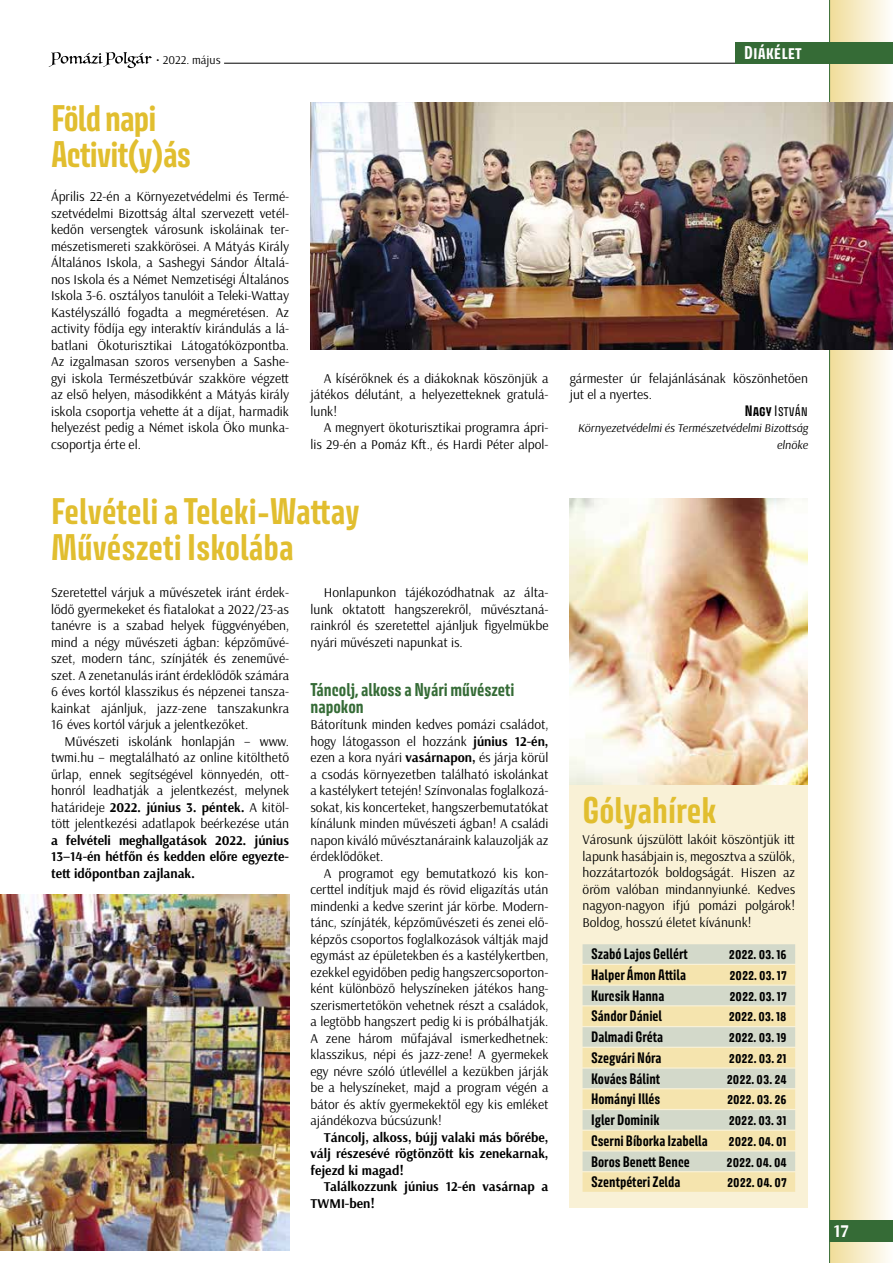
<style>
.page{position:relative;width:893px;height:1263px;background:#fff}
.page>*{position:absolute;margin:0;border:0;box-sizing:border-box;transform-origin:0 0}
.t1{font:700 33px/36px "Avory I Latn";color:#e1be2f}
.t2{font:700 33px/36px "Avory I Latn";letter-spacing:-.025em;color:#e1be2f}
.t3{font:700 18px "Arsenal";color:#fff}
.t4{font:700 16.5px/16.5px "Avory I Latn";color:#356b36}
.t5{font:700 16.5px "Avory I Latn";color:#fff}
.t6{font:13.5px/16.5px "Arsenal";color:#000;text-align:justify}
.t7{font:700 13.5px "Avory I Latn";color:#000}
.t8{font:700 13.5px/16.5px "Arsenal";color:#000;text-align:justify}
.t9{font:13.5px "Avory I Latn";color:#000}
.t10{font:italic 12px/16.5px "Arsenal";color:#000;text-align:right}
.t11{font:12px "Arsenal";color:#000}
.s1{font-weight:700}
</style>
<div class="page">
<img style="left:570px;top:498px;width:238px;height:287px">
<div style="left:830px;top:0;width:63px;height:1263px;background:linear-gradient(to right,#f1dd99,#fefefc)"></div>
<hr style="left:829px;top:0;width:1px;height:1263px;background:#356b36">
<div style="left:829px;top:1220px;width:64px;height:22px;background:#356b36"></div>
<svg style="left:49px;top:52px;width:103px;height:16px"></svg>
<hr style="left:224px;top:63px;width:513px;height:1px;background:#000">
<div style="left:736px;top:42px;width:157px;height:21px;background:#356b36"></div>
<img style="left:310px;top:102px;width:583px;height:248px">
<img style="left:0;top:894px;width:289px;height:356px">
<div style="left:570px;top:785px;width:238px;height:423px;background:#f9f1d6"></div>
<div style="left:583px;top:944px;width:212px;height:20px;background:#d3d9ca"></div>
<div style="left:583px;top:965px;width:212px;height:19px;background:#f5e4ae"></div>
<div style="left:583px;top:986px;width:212px;height:19px;background:#d3d9ca"></div>
<div style="left:583px;top:1006px;width:212px;height:20px;background:#f5e4ae"></div>
<div style="left:583px;top:1027px;width:212px;height:20px;background:#d3d9ca"></div>
<div style="left:583px;top:1048px;width:212px;height:19px;background:#f5e4ae"></div>
<div style="left:583px;top:1069px;width:212px;height:19px;background:#d3d9ca"></div>
<div style="left:583px;top:1089px;width:212px;height:20px;background:#f5e4ae"></div>
<div style="left:583px;top:1110px;width:212px;height:19px;background:#d3d9ca"></div>
<div style="left:583px;top:1131px;width:212px;height:19px;background:#f5e4ae"></div>
<div style="left:583px;top:1151px;width:212px;height:20px;background:#d3d9ca"></div>
<div style="left:583px;top:1172px;width:212px;height:20px;background:#f5e4ae"></div>
<p class="t11" style="left:156px;top:52px;width:66px">• 2022. május</p>
<h1 class="t2" style="left:51px;top:100px;width:142px">Föld napi<br>Activit(y)ás</h1>
<p class="t6" style="left:51px;top:188px;width:240px">Április 22-én a Környezetvédelmi és Termé&shy;szetvédelmi Bizottság által szervezett vetél&shy;kedőn versengtek városunk iskoláinak ter&shy;mészetismereti szakkörösei. A Mátyás Király Általános Iskola, a Sashegyi Sándor Általá&shy;nos Iskola és a Német Nemzetiségi Általános Iskola 3-6. osztályos tanulóit a Teleki-Wattay Kastélyszálló fogadta a megméretésen. Az activity fődíja egy interaktív kirándulás a lá&shy;batlani Ökoturisztikai Látogatóközpontba.<br>Az izgalmasan szoros versenyben a Sashe&shy;gyi iskola Természetbúvár szakköre végzett az első helyen, másodikként a Mátyás király iskola csoportja vehette át a díjat, harmadik helyezést pedig a Német iskola Öko munka&shy;csoportja érte el.</p>
<p class="t6" style="left:310px;top:370px;width:240px;text-indent:14px">A kísérőknek és a diákoknak köszönjük a játékos délutánt, a helyezetteknek gratulá&shy;lunk!</p>
<p class="t6" style="left:310px;top:419px;width:240px;text-align:right">A megnyert ökoturisztikai programra ápri&shy;lis 29-én a Pomáz Kft., és Hardi Péter alpol-</p>
<h1 class="t1" style="left:51px;top:493px;width:310px">Felvételi a Teleki-Wattay<br>Művészeti Iskolába</h1>
<p class="t6" style="left:51px;top:584px;width:240px">Szeretettel várjuk a művészetek iránt érdek&shy;lődő gyermekeket és fiatalokat a 2022/23-as tanévre is a szabad helyek függvényében, mind a négy művészeti ágban: képzőművé&shy;szet, modern tánc, színjáték és zeneművé&shy;szet. A zenetanulás iránt érdeklődők számára 6 éves kortól klasszikus és népzenei tansza&shy;kainkat ajánljuk, jazz-zene tanszakunkra 16 éves kortól várjuk a jelentkezőket.</p>
<p class="t6" style="left:51px;top:733px;width:240px;text-indent:14px">Művészeti iskolánk honlapján – www. twmi.hu – megtalálható az online kitölthető űrlap, ennek segítségével könnyedén, ott&shy;honról leadhatják a jelentkezést, melynek határideje <span class="s1">2022. június 3. péntek.</span> A kitöl&shy;tött jelentkezési adatlapok beérkezése után</p>
<p class="t8" style="left:51px;top:832px;width:240px">a felvételi meghallgatások 2022. június 13–14-én hétfőn és kedden előre egyezte&shy;tett időpontban zajlanak.</p>
<p class="t6" style="left:310px;top:584px;width:240px;text-indent:14px">Honlapunkon tájékozódhatnak az álta&shy;lunk oktatott hangszerekről, művésztaná&shy;rainkról és szeretettel ajánljuk figyelmükbe nyári művészeti napunkat is.</p>
<p class="t4" style="left:310px;top:681px;width:206px">Táncolj, alkoss a Nyári művészeti napokon</p>
<p class="t6" style="left:310px;top:716px;width:240px">Bátorítunk minden kedves pomázi családot, hogy látogasson el hozzánk <span class="s1">június 12-én, </span>ezen a kora nyári <span class="s1">vasárnapon,</span> és járja körül a csodás környezetben található iskolánkat a kastélykert tetején! Színvonalas foglalkozá&shy;sokat, kis koncerteket, hangszerbemutatókat kínálunk minden művészeti ágban! A családi napon kiváló művésztanáraink kalauzolják az érdeklődőket.</p>
<p class="t6" style="left:310px;top:865px;width:240px;text-indent:14px">A programot egy bemutatkozó kis kon&shy;certtel indítjuk majd és rövid eligazítás után mindenki a kedve szerint jár körbe. Modern&shy;tánc, színjáték, képzőművészeti és zenei elő&shy;képzős csoportos foglalkozások váltják majd egymást az épületekben és a kastélykertben, ezekkel egyidőben pedig hangszercsoporton&shy;ként különböző helyszíneken játékos hang&shy;szerismertetőkön vehetnek részt a családok, a legtöbb hangszert pedig ki is próbálhatják.<br>A zene három műfajával ismerkedhetnek: klasszikus, népi és jazz-zene! A gyermekek egy névre szóló útlevéllel a kezükben járják be a helyszíneket, majd a program végén a bátor és aktív gyermekektől egy kis emléket ajándékozva búcsúzunk!</p>
<p class="t8" style="left:310px;top:1129px;width:240px;text-indent:14px">Táncolj, alkoss, bújj valaki más bőrébe, válj részesévé rögtönzött kis zenekarnak, fejezd ki magad!</p>
<p class="t8" style="left:310px;top:1179px;width:240px;text-indent:14px">Találkozzunk június 12-én vasárnap a<br>TWMI-ben!</p>
<p class="t5" style="left:744px;top:42px;width:59px">Diákélet</p>
<p class="t6" style="left:570px;top:370px;width:240px">gármester úr felajánlásának köszönhetően jut el a nyertes.</p>
<p class="t9" style="left:745px;top:402px;width:65px"><span class="s1">Nagy</span> István</p>
<p class="t10" style="left:578px;top:420px;width:232px">Környezetvédelmi és Természetvédelmi Bizottság elnöke</p>
<h1 class="t1" style="left:583px;top:792px;width:135px">Gólyahírek</h1>
<p class="t6" style="left:583px;top:831px;width:214px">Városunk újszülött lakóit köszöntjük itt lapunk hasábjain is, megosztva a szülők, hozzátartozók boldogságát. Hiszen az öröm valóban mindannyiunké. Kedves nagyon-nagyon ifjú pomázi polgárok!<br>Boldog, hosszú életet kívánunk!</p>
<p class="t7" style="left:591px;top:945px;width:98px">Szabó Lajos Gellért</p>
<p class="t7" style="left:729px;top:945px;width:59px">2022. 03. 16</p>
<p class="t7" style="left:591px;top:966px;width:96px">Halper Ámon Attila</p>
<p class="t7" style="left:729px;top:966px;width:59px">2022. 03. 17</p>
<p class="t7" style="left:591px;top:987px;width:75px">Kurcsik Hanna</p>
<p class="t7" style="left:729px;top:987px;width:59px">2022. 03. 17</p>
<p class="t7" style="left:591px;top:1007px;width:73px">Sándor Dániel</p>
<p class="t7" style="left:729px;top:1007px;width:59px">2022. 03. 18</p>
<p class="t7" style="left:591px;top:1028px;width:74px">Dalmadi Gréta</p>
<p class="t7" style="left:729px;top:1028px;width:59px">2022. 03. 19</p>
<p class="t7" style="left:591px;top:1049px;width:72px">Szegvári Nóra</p>
<p class="t7" style="left:729px;top:1049px;width:59px">2022. 03. 21</p>
<p class="t7" style="left:591px;top:1070px;width:71px">Kovács Bálint</p>
<p class="t7" style="left:727px;top:1070px;width:61px">2022. 03. 24</p>
<p class="t7" style="left:591px;top:1090px;width:71px">Hományi Illés</p>
<p class="t7" style="left:727px;top:1090px;width:61px">2022. 03. 26</p>
<p class="t7" style="left:591px;top:1111px;width:70px">Igler Dominik</p>
<p class="t7" style="left:729px;top:1111px;width:59px">2022. 03. 31</p>
<p class="t7" style="left:591px;top:1132px;width:118px">Cserni Bíborka Izabella</p>
<p class="t7" style="left:729px;top:1132px;width:60px">2022. 04. 01</p>
<p class="t7" style="left:591px;top:1152px;width:100px">Boros Benett Bence</p>
<p class="t7" style="left:727px;top:1152px;width:62px">2022. 04. 04</p>
<p class="t7" style="left:591px;top:1173px;width:91px">Szentpéteri Zelda</p>
<p class="t7" style="left:727px;top:1173px;width:61px">2022. 04. 07</p>
<h2 class="t3" style="left:833px;top:1220px;width:17px">17</h2>
</div>
